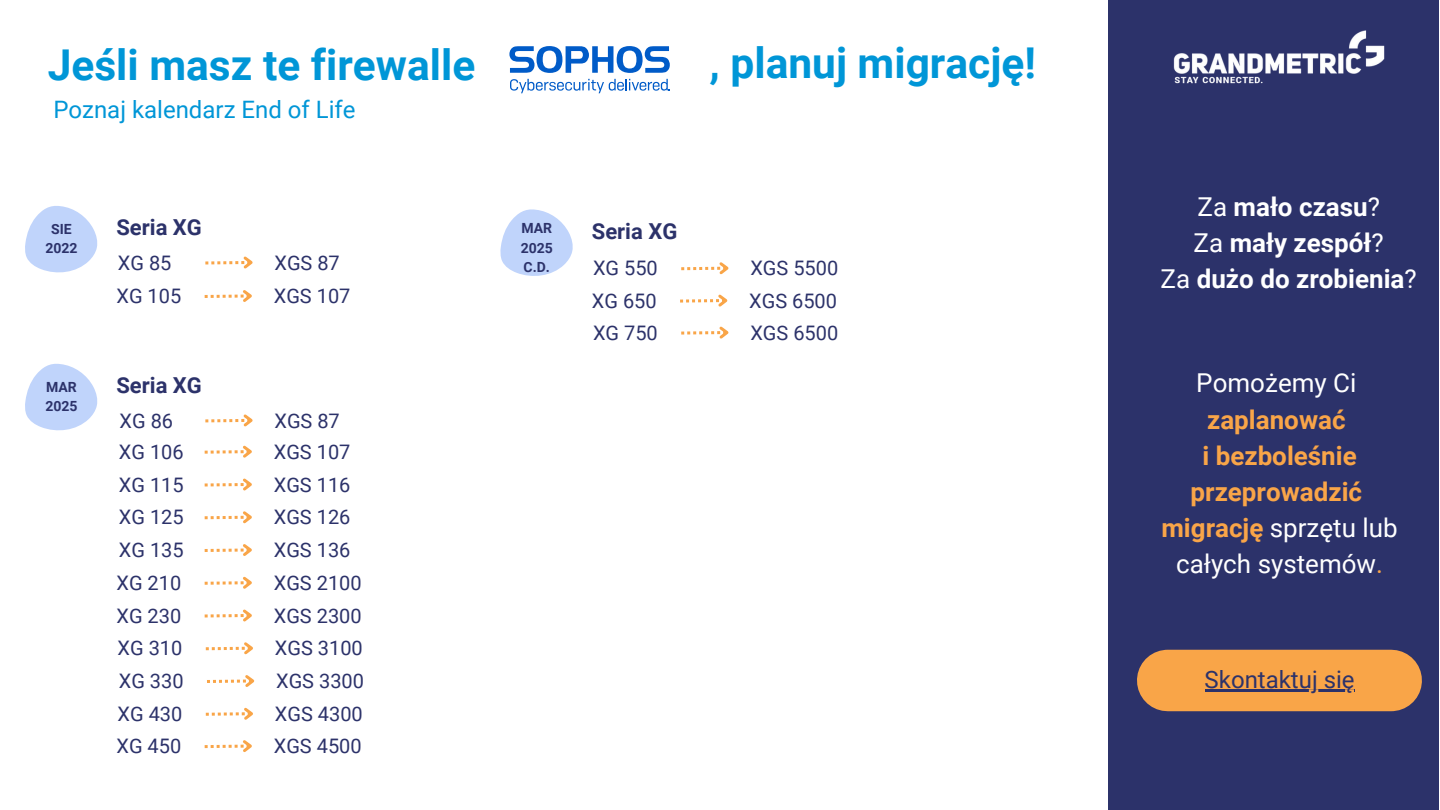
<style>
.page{position:relative;width:1440px;height:810px;background:#fff}
.page>*{position:absolute;margin:0;border:0;box-sizing:border-box;transform-origin:0 0}
.t1{font:700 42.5px "Roboto";color:#0096d7}
.t2{font:700 26px/36px "Roboto";color:#f9a548;text-align:center}
.t3{font:700 26px/36px "Roboto";color:#fff;text-align:center}
.t4{font:26px "Roboto";color:#fff}
.t5{font:24px "Roboto";color:#0096d7}
.t6{font:24px "Roboto";color:#2c326a}
.t7{font:700 22px "Roboto";color:#2c326a}
.t8{font:20px "Roboto";color:#2c326a}
.t9{font:700 14px/19.5px "Roboto";color:#2c326a;text-align:center}
.s1{font-weight:400}
.s2{font-weight:400;color:#fff}
</style>
<div class="page">
<svg style="left:25px;top:206px;width:73px;height:67px"></svg>
<svg style="left:205px;top:256px;width:48px;height:13px"></svg>
<svg style="left:509px;top:46px;width:161px;height:27px"></svg>
<svg style="left:510px;top:79px;width:160px;height:14px"></svg>
<svg style="left:25px;top:363px;width:73px;height:68px"></svg>
<svg style="left:205px;top:414px;width:48px;height:13px"></svg>
<svg style="left:205px;top:290px;width:47px;height:12px"></svg>
<svg style="left:205px;top:445px;width:47px;height:13px"></svg>
<svg style="left:205px;top:478px;width:47px;height:13px"></svg>
<svg style="left:205px;top:511px;width:47px;height:13px"></svg>
<svg style="left:205px;top:544px;width:47px;height:12px"></svg>
<svg style="left:205px;top:576px;width:47px;height:13px"></svg>
<svg style="left:205px;top:609px;width:47px;height:13px"></svg>
<svg style="left:206px;top:642px;width:47px;height:13px"></svg>
<svg style="left:207px;top:675px;width:48px;height:12px"></svg>
<svg style="left:206px;top:707px;width:47px;height:13px"></svg>
<svg style="left:205px;top:740px;width:47px;height:12px"></svg>
<svg style="left:500px;top:209px;width:73px;height:67px"></svg>
<svg style="left:681px;top:262px;width:48px;height:13px"></svg>
<svg style="left:680px;top:294px;width:48px;height:13px"></svg>
<svg style="left:681px;top:326px;width:48px;height:13px"></svg>
<div style="left:1109px;top:0;width:330px;height:810px;background:#2c326a"></div>
<img style="left:1173px;top:30px;width:212px;height:54px">
<div style="left:1168px;top:650px;width:223px;height:61px;background:#f9a548"></div>
<hr style="left:1205px;top:690px;width:150px;height:2px;background:#2c326a">
<h1 class="t1" style="left:48px;top:40px;width:429px">Jeśli masz te firewalle</h1>
<h1 class="t1" style="left:710px;top:39px;width:328px">, planuj migrację!</h1>
<p class="t5" style="left:53px;top:96px;width:304px">Poznaj kalendarz End of Life</p>
<p class="t9" style="left:45px;top:219px;width:34px">SIE<br>2022</p>
<p class="t7" style="left:116px;top:215px;width:87px">Seria XG</p>
<p class="t8" style="left:118px;top:251px;width:55px">XG 85</p>
<p class="t8" style="left:274px;top:251px;width:67px">XGS 87</p>
<p class="t8" style="left:116px;top:285px;width:66px">XG 105</p>
<p class="t8" style="left:274px;top:285px;width:78px">XGS 107</p>
<p class="t9" style="left:45px;top:377px;width:34px;text-align:left">MAR<br>2025</p>
<p class="t7" style="left:116px;top:372px;width:87px">Seria XG</p>
<p class="t8" style="left:120px;top:409px;width:55px">XG 86</p>
<p class="t8" style="left:274px;top:409px;width:67px">XGS 87</p>
<p class="t8" style="left:119px;top:440px;width:66px">XG 106</p>
<p class="t8" style="left:274px;top:440px;width:78px">XGS 107</p>
<p class="t8" style="left:119px;top:473px;width:66px">XG 115</p>
<p class="t8" style="left:274px;top:473px;width:78px">XGS 116</p>
<p class="t8" style="left:119px;top:506px;width:66px">XG 125</p>
<p class="t8" style="left:274px;top:506px;width:78px">XGS 126</p>
<p class="t8" style="left:119px;top:539px;width:66px">XG 135</p>
<p class="t8" style="left:274px;top:539px;width:78px">XGS 136</p>
<p class="t8" style="left:116px;top:571px;width:66px">XG 210</p>
<p class="t8" style="left:274px;top:571px;width:89px">XGS 2100</p>
<p class="t8" style="left:116px;top:604px;width:66px">XG 230</p>
<p class="t8" style="left:274px;top:604px;width:89px">XGS 2300</p>
<p class="t8" style="left:118px;top:637px;width:66px">XG 310</p>
<p class="t8" style="left:275px;top:637px;width:89px">XGS 3100</p>
<p class="t8" style="left:119px;top:670px;width:66px">XG 330</p>
<p class="t8" style="left:276px;top:670px;width:89px">XGS 3300</p>
<p class="t8" style="left:118px;top:702px;width:66px">XG 430</p>
<p class="t8" style="left:275px;top:702px;width:89px">XGS 4300</p>
<p class="t8" style="left:116px;top:735px;width:66px">XG 450</p>
<p class="t8" style="left:274px;top:735px;width:89px">XGS 4500</p>
<p class="t9" style="left:521px;top:219px;width:34px;text-align:justify">MAR 2025<br>C.D.</p>
<p class="t7" style="left:592px;top:218px;width:87px">Seria XG</p>
<p class="t8" style="left:593px;top:257px;width:66px">XG 550</p>
<p class="t8" style="left:750px;top:257px;width:89px">XGS 5500</p>
<p class="t8" style="left:592px;top:289px;width:66px">XG 650</p>
<p class="t8" style="left:749px;top:289px;width:89px">XGS 6500</p>
<p class="t8" style="left:593px;top:321px;width:66px">XG 750</p>
<p class="t8" style="left:750px;top:321px;width:89px">XGS 6500</p>
<h2 class="t3" style="left:1161px;top:189px;width:258px"><span class="s1">Za</span> mało czasu<span class="s1">?<br>Za</span> mały zespół<span class="s1">?<br>Za</span> dużo do zrobienia<span class="s1">?</span></h2>
<h2 class="t4" style="left:1196px;top:368px;width:162px">Pomożemy Ci</h2>
<h2 class="t2" style="left:1161px;top:402px;width:238px">zaplanować<br>i bezboleśnie przeprowadzić migrację <span class="s2">sprzętu lub całych systemów</span><span class="s1">.</span></h2>
<p class="t6" style="left:1205px;top:666px;width:151px">Skontaktuj się</p>
</div>
